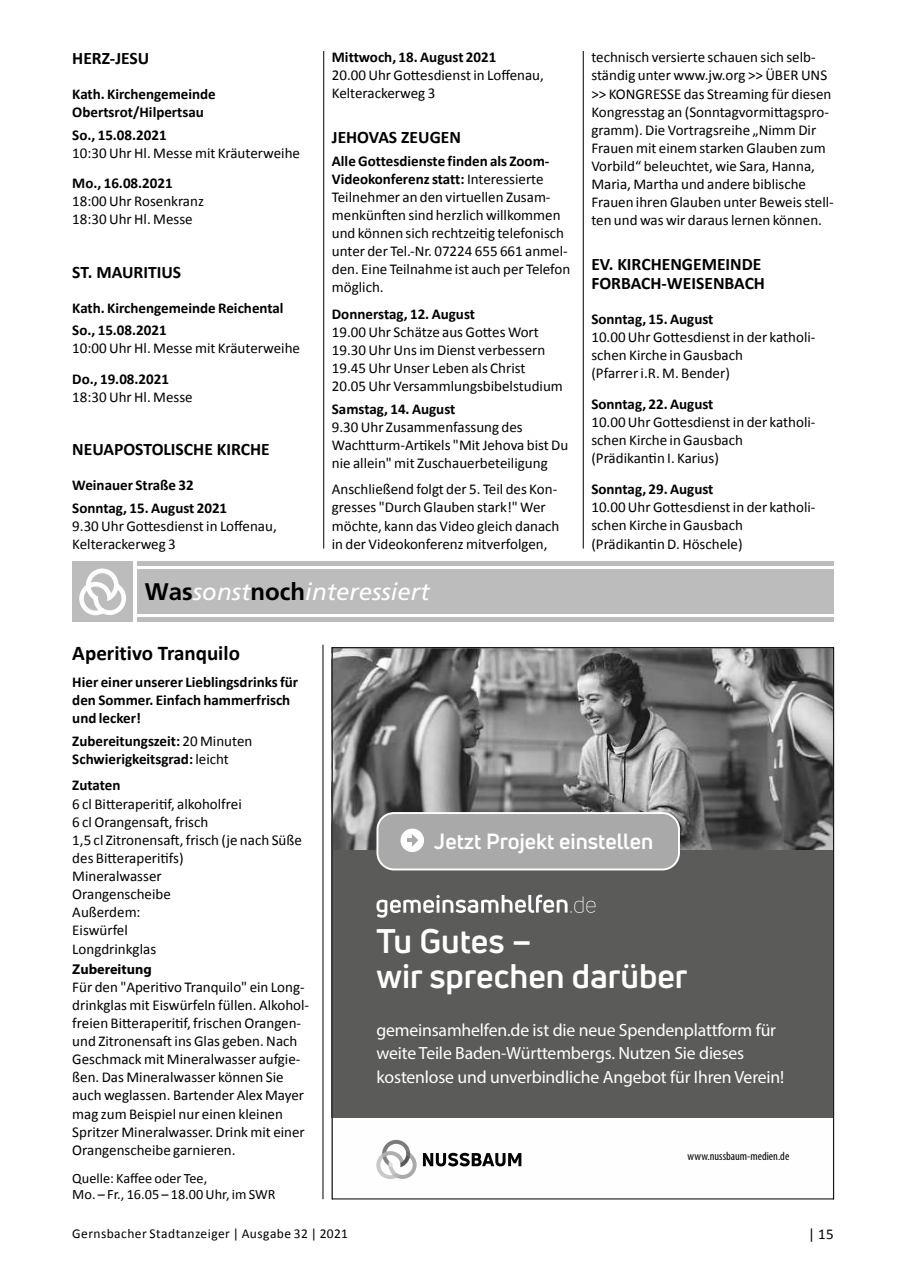
<style>
.page{position:relative;width:902px;height:1280px;background:#fff}
.page>*{position:absolute;margin:0;border:0;box-sizing:border-box;transform-origin:0 0}
.t1{font:700 33.45px/35.4px "Uni Neue";color:#fff}
.t2{font:italic 24px "Frutiger";color:#fff}
.t3{font:700 21.6px "Uni Neue";color:#fff}
.t4{font:700 21px "Calibri";color:#000}
.t5{font:17.7px/23.5px "Myriad Pro";letter-spacing:-.01em;color:#fff}
.t6{font:700 17.55px/19.2px "Calibri";color:#000}
.t7{font:15px/18.1px "Calibri";color:#000}
.t8{font:700 15px/18.1px "Calibri";color:#000}
.t9{font:14.25px/15.9px "Calibri";color:#000}
.t10{font:700 14.25px "Myriad Pro";color:#000}
.t11{font:13.5px "Calibri";letter-spacing:.025em;color:#000}
.t12{font:condensed 11.85px "Myriad Pro";color:#000}
.s1{font-weight:700}
.s2{font-weight:700;font-style:normal;color:#000}
.s3{font-weight:400}
</style>
<div class="page">
<hr style="left:583px;top:51px;width:1px;height:498px;background:#000">
<hr style="left:323px;top:51px;width:1px;height:498px;background:#000">
<div style="left:136px;top:569px;width:697px;height:45px;background:#bcbcbd"></div>
<div style="left:136px;top:617px;width:697px;height:5px;background:#bcbcbd"></div>
<div style="left:136px;top:561px;width:697px;height:5px;background:#bcbcbd"></div>
<div style="left:72px;top:561px;width:61px;height:61px;background:#bcbcbd"></div>
<svg style="left:79px;top:568px;width:47px;height:47px"></svg>
<svg style="left:334px;top:649px;width:497px;height:530px;background:#7d7d7c"></svg>
<hr style="left:322px;top:645px;width:1px;height:554px;background:#000">
<p class="t6" style="left:72px;top:49px;width:78px">HERZ-JESU</p>
<p class="t8" style="left:72px;top:85px;width:145px">Kath. Kirchengemeinde<br>Obertsrot/Hilpertsau</p>
<p class="t8" style="left:72px;top:125px;width:96px">So., 15.08.2021</p>
<p class="t7" style="left:72px;top:144px;width:229px">10:30 Uhr Hl. Messe mit Kräuterweihe</p>
<p class="t8" style="left:72px;top:174px;width:102px">Mo., 16.08.2021</p>
<p class="t7" style="left:72px;top:192px;width:133px">18:00 Uhr Rosenkranz<br>18:30 Uhr Hl. Messe</p>
<p class="t6" style="left:72px;top:262px;width:110px">ST. MAURITIUS</p>
<p class="t8" style="left:72px;top:297px;width:213px;line-height:22.4px">Kath. Kirchengemeinde Reichental<br>So., 15.08.2021</p>
<p class="t7" style="left:72px;top:339px;width:229px">10:00 Uhr Hl. Messe mit Kräuterweihe</p>
<p class="t8" style="left:72px;top:370px;width:98px">Do., 19.08.2021</p>
<p class="t7" style="left:72px;top:388px;width:122px">18:30 Uhr Hl. Messe</p>
<p class="t6" style="left:72px;top:440px;width:199px">NEUAPOSTOLISCHE KIRCHE</p>
<p class="t8" style="left:72px;top:474px;width:156px;line-height:22.4px">Weinauer Straße 32<br>Sonntag, 15. August 2021</p>
<p class="t7" style="left:72px;top:517px;width:206px">9.30 Uhr Gottesdienst in Loffenau,<br>Kelterackerweg 3</p>
<p class="t8" style="left:332px;top:48px;width:166px">Mittwoch, 18. August 2021</p>
<p class="t7" style="left:332px;top:66px;width:213px">20.00 Uhr Gottesdienst in Loffenau,<br>Kelterackerweg 3</p>
<p class="t6" style="left:332px;top:128px;width:131px">JEHOVAS ZEUGEN</p>
<p class="t7" style="left:332px;top:152px;width:240px"><span class="s1">Alle Gottesdienste finden als Zoom-Videokonferenz statt:</span> Interessierte Teilnehmer an den virtuellen Zusam&shy;menkünften sind herzlich willkommen und können sich rechtzeitig telefonisch unter der Tel.-Nr. 07224 655 661 anmel&shy;den. Eine Teilnahme ist auch per Telefon möglich.</p>
<p class="t8" style="left:332px;top:305px;width:145px">Donnerstag, 12. August</p>
<p class="t7" style="left:332px;top:323px;width:232px">19.00 Uhr Schätze aus Gottes Wort 19.30 Uhr Uns im Dienst verbessern 19.45 Uhr Unser Leben als Christ 20.05 Uhr Versammlungsbibelstudium</p>
<p class="t8" style="left:332px;top:399px;width:125px">Samstag, 14. August</p>
<p class="t7" style="left:332px;top:418px;width:238px">9.30 Uhr Zusammenfassung des<br>Wachtturm-Artikels "Mit Jehova bist Du nie allein" mit Zuschauerbeteiligung</p>
<p class="t7" style="left:332px;top:480px;width:229px">Anschließend folgt der 5. Teil des Kon&shy;gresses "Durch Glauben stark!" Wer möchte, kann das Video gleich danach in der Videokonferenz mitverfolgen,</p>
<h2 class="t2" style="left:145px;top:578px;width:286px"><span class="s2">Was</span>sonst<span class="s2">noch</span>interessiert</h2>
<p class="t7" style="left:591px;top:48px;width:244px">technisch versierte schauen sich selb&shy;ständig unter www.jw.org &gt;&gt; ÜBER UNS &gt;&gt; KONGRESSE das Streaming für diesen Kongresstag an (Sonntagvormittagspro&shy;gramm). Die Vortragsreihe „Nimm Dir Frauen mit einem starken Glauben zum Vorbild“ beleuchtet, wie Sara, Hanna, Maria, Martha und andere biblische Frauen ihren Glauben unter Beweis stell&shy;ten und was wir daraus lernen können.</p>
<p class="t6" style="left:591px;top:254px;width:175px">EV. KIRCHENGEMEINDE<br>FORBACH-WEISENBACH</p>
<p class="t8" style="left:591px;top:310px;width:124px">Sonntag, 15. August</p>
<p class="t7" style="left:591px;top:328px;width:226px">10.00 Uhr Gottesdienst in der katholi&shy;schen Kirche in Gausbach<br>(Pfarrer i.R. M. Bender)</p>
<p class="t8" style="left:591px;top:395px;width:124px">Sonntag, 22. August</p>
<p class="t7" style="left:591px;top:413px;width:226px">10.00 Uhr Gottesdienst in der katholi&shy;schen Kirche in Gausbach (Prädikantin I. Karius)</p>
<p class="t8" style="left:591px;top:480px;width:124px">Sonntag, 29. August</p>
<p class="t7" style="left:591px;top:498px;width:226px">10.00 Uhr Gottesdienst in der katholi&shy;schen Kirche in Gausbach (Prädikantin D. Höschele)</p>
<h3 class="t4" style="left:72px;top:640px;width:169px">Aperitivo Tranquilo</h3>
<p class="t8" style="left:72px;top:673px;width:227px">Hier einer unserer Lieblingsdrinks für den Sommer. Einfach hammerfrisch und lecker!</p>
<p class="t8" style="left:72px;top:732px;width:181px">Zubereitungszeit: <span class="s3">20 Minuten<br></span>Schwierigkeitsgrad: <span class="s3">leicht</span></p>
<p class="t8" style="left:72px;top:776px;width:50px">Zutaten</p>
<p class="t7" style="left:72px;top:794px;width:231px">6 cl Bitteraperitif, alkoholfrei<br>6 cl Orangensaft, frisch<br>1,5 cl Zitronensaft, frisch (je nach Süße des Bitteraperitifs)<br>Mineralwasser<br>Orangenscheibe<br>Außerdem:<br>Eiswürfel<br>Longdrinkglas</p>
<p class="t10" style="left:72px;top:959px;width:81px">Zubereitung</p>
<p class="t7" style="left:72px;top:978px;width:238px">Für den "Aperitivo Tranquilo" ein Long&shy;drinkglas mit Eiswürfeln füllen. Alkohol&shy;freien Bitteraperitif, frischen Orangen&shy;und Zitronensaft ins Glas geben. Nach Geschmack mit Mineralwasser aufgie&shy;ßen. Das Mineralwasser können Sie auch weglassen. Bartender Alex Mayer mag zum Beispiel nur einen kleinen Spritzer Mineralwasser. Drink mit einer Orangenscheibe garnieren.</p>
<p class="t9" style="left:72px;top:1171px;width:205px">Quelle: Kaffee oder Tee,<br>Mo. – Fr., 16.05 – 18.00 Uhr, im SWR</p>
<h3 class="t3" style="left:434px;top:828px;width:220px">Jetzt Projekt einstellen</h3>
<h1 class="t1" style="left:376px;top:923px;width:312px">Tu Gutes –<br>wir sprechen darüber</h1>
<p class="t5" style="left:376px;top:1018px;width:409px">gemeinsamhelfen.de ist die neue Spendenplattform für weite Teile Baden-Württembergs. Nutzen Sie dieses kostenlose und unverbindliche Angebot für Ihren Verein!</p>
<p class="t12" style="left:687px;top:1149px;width:103px">www.nussbaum-medien.de</p>
<p class="t11" style="left:72px;top:1225px;width:277px">Gernsbacher Stadtanzeiger | Ausgabe 32 | 2021</p>
<p class="t7" style="left:808px;top:1225px;width:27px">| 15</p>
</div>
